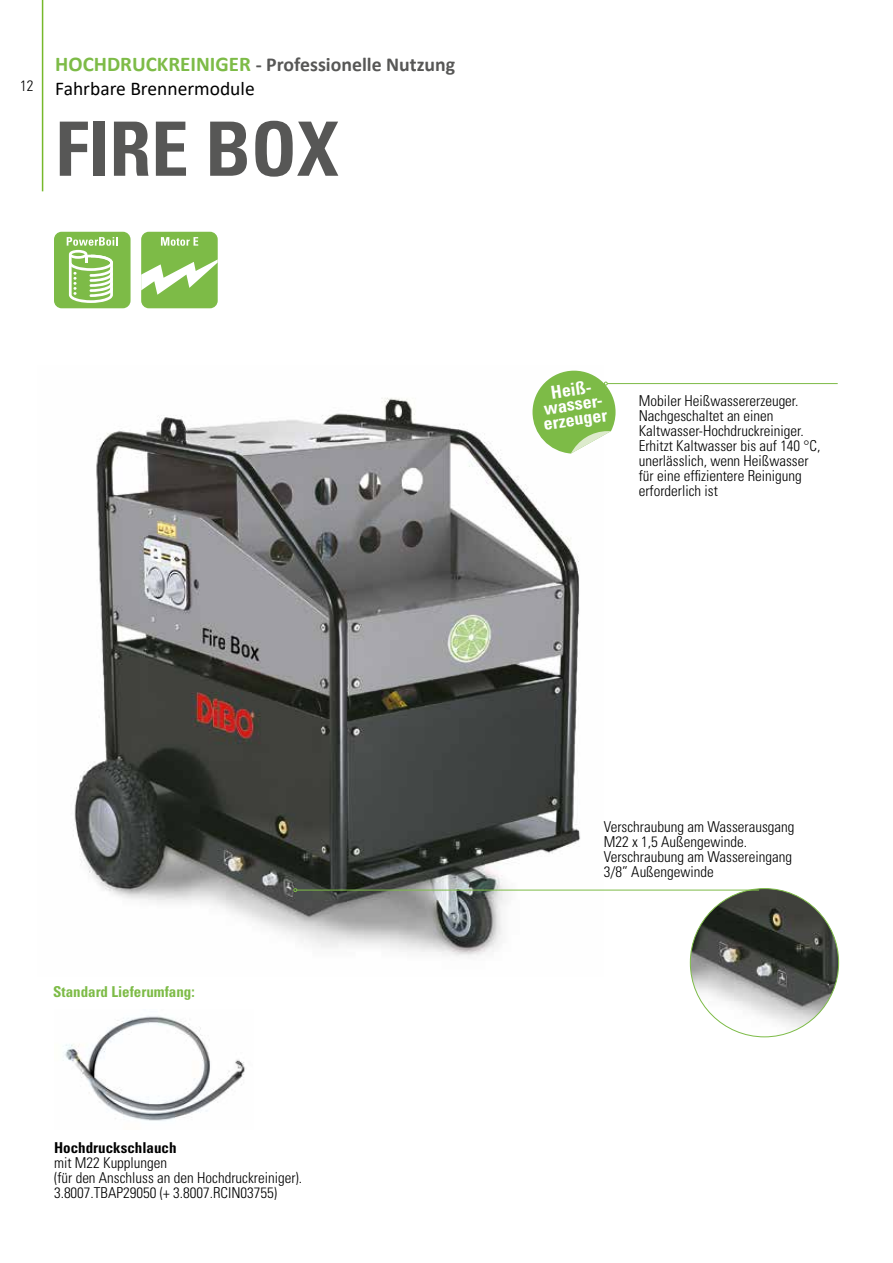
<style>
.page{position:relative;width:893px;height:1263px;background:#fff}
.page>*{position:absolute;margin:0;border:0;box-sizing:border-box;transform-origin:0 0}
.t1{font:700 condensed 75px "Univers LT Std";color:#575756}
.t2{font:700 19.8px "Calibri";color:#575756}
.t3{font:19.5px "Calibri";color:#000}
.t4{font:700 condensed 18px/15px "Univers LT Std";color:#fff;text-align:center}
.t5{font:300 condensed 15px/15px "Univers LT Std";color:#000}
.t6{font:700 condensed 15px "Univers LT Std";color:#7dbb47}
.t7{font:700 condensed 15px "Univers LT Std";color:#000}
.s1{font-size:21px;color:#7dbb47}
</style>
<div class="page">
<hr style="left:42px;top:0;width:1px;height:191px;background:#76b82a">
<img style="left:690px;top:888px;width:149px;height:149px;border-radius:74px">
<img style="left:74px;top:370px;width:530px;height:587px">
<div style="left:54px;top:232px;width:77px;height:76px;background:#7dbb47;border-radius:8px"></div>
<svg style="left:67px;top:237px;width:51px;height:66px"></svg>
<div style="left:141px;top:232px;width:77px;height:76px;background:#7dbb47;border-radius:8px"></div>
<svg style="left:161px;top:237px;width:37px;height:9px"></svg>
<svg style="left:141px;top:259px;width:77px;height:36px"></svg>
<img style="left:63px;top:1015px;width:182px;height:106px">
<hr style="left:607px;top:383px;width:231px;height:1px;background:#7dbb47">
<hr style="left:297px;top:890px;width:462px;height:1px;background:#7dbb47">
<svg style="left:293px;top:888px;width:4px;height:4px"></svg>
<svg style="left:532px;top:371px;width:84px;height:83px"></svg>
<p class="t5" style="left:20px;top:78px;width:15px">12</p>
<h2 class="t2" style="left:55px;top:50px;width:401px"><span class="s1">HOCHDRUCKREINIGER</span> - Professionelle Nutzung</h2>
<h3 class="t3" style="left:55px;top:75px;width:201px">Fahrbare Brennermodule</h3>
<h1 class="t1" style="left:55px;top:103px;width:285px">FIRE BOX</h1>
<p class="t4" style="left:538px;top:386px;width:66px;rotate:-8deg">Heiß&shy;wasser&shy;erzeuger</p>
<p class="t5" style="left:639px;top:394px;width:183px">Mobiler Heißwassererzeuger.<br>Nachgeschaltet an einen<br>Kaltwasser-Hochdruckreiniger.<br>Erhitzt Kaltwasser bis auf 140 °C, unerlässlich, wenn Heißwasser für eine effizientere Reinigung erforderlich ist</p>
<p class="t6" style="left:53px;top:983px;width:143px">Standard Lieferumfang:</p>
<p class="t7" style="left:54px;top:1138px;width:124px">Hochdruckschlauch</p>
<p class="t5" style="left:54px;top:1155px;width:250px">mit M22 Kupplungen<br>(für den Anschluss an den Hochdruckreiniger).<br>3.8007.TBAP29050 (+ 3.8007.RCIN03755)</p>
<p class="t5" style="left:604px;top:819px;width:192px">Verschraubung am Wasserausgang<br>M22 x 1,5 Außengewinde.<br>Verschraubung am Wassereingang<br>3/8” Außengewinde</p>
</div>
